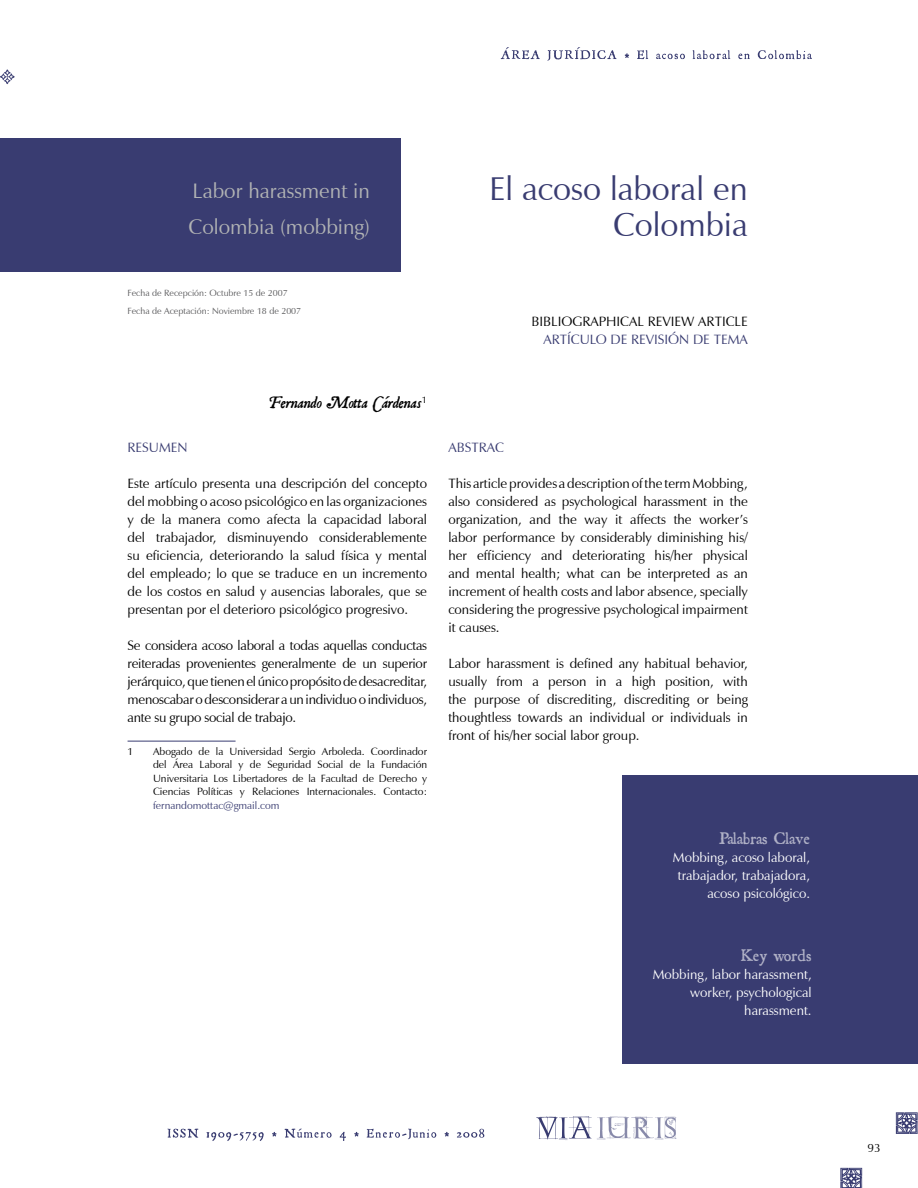
<style>
.page{position:relative;width:918px;height:1188px;background:#fff}
.page>*{position:absolute;margin:0;border:0;box-sizing:border-box;transform-origin:0 0}
.t1{font:33px/36px "Zapf Humanist 601 BT";color:#393c71;text-align:right}
.t2{font:21px/36px "Zapf Humanist 601 BT";color:#b1b3b4}
.t3{font:italic 18px "Roman Antique";color:#000}
.t4{font:18px "Roman Antique";color:#b0b1c6}
.t5{font:13.5px/18px "Zapf Humanist 601 BT";color:#000;text-align:justify}
.t6{font:13.5px/18px "Zapf Humanist 601 BT";color:#fff;text-align:right}
.t7{font:13.5px "Zapf Humanist 601 BT";color:#393c71}
.t8{font:12px "Zapf Humanist 601 BT";color:#000}
.t9{font:10.5px/13.5px "Zapf Humanist 601 BT";color:#000;text-align:justify}
.t10{font:10.5px "Zapf Humanist 601 BT";color:#393c71}
.t11{font:9px/18px "Zapf Humanist 601 BT";color:#58585a}
</style>
<div class="page">
<svg style="left:896px;top:1112px;width:22px;height:22px"></svg>
<svg style="left:840px;top:1168px;width:22px;height:20px"></svg>
<svg style="left:501px;top:47px;width:311px;height:14px"></svg>
<svg style="left:168px;top:1129px;width:316px;height:12px"></svg>
<svg style="left:0;top:69px;width:15px;height:15px"></svg>
<svg style="left:536px;top:1116px;width:141px;height:24px"></svg>
<div style="left:0;top:138px;width:401px;height:134px;background:#393c71"></div>
<div style="left:622px;top:776px;width:296px;height:288px;background:#393c71"></div>
<hr style="left:128px;top:741px;width:108px;height:1px;background:#393c71">
<h2 class="t2" style="left:189px;top:172px;width:183px">Labor harassment in<br>Colombia (mobbing)</h2>
<p class="t11" style="left:128px;top:284px;width:175px">Fecha de Recepción: Octubre 15 de 2007<br>Fecha de Aceptación: Noviembre 18 de 2007</p>
<h3 class="t3" style="left:270px;top:392px;width:159px">Fernando Motta Cárdenas<sup>1</sup></h3>
<p class="t7" style="left:128px;top:439px;width:62px">RESUMEN</p>
<p class="t5" style="left:128px;top:474px;width:301px">Este artículo presenta una descripción del concepto del mobbing o acoso psicológico en las organizaciones y de la manera como afecta la capacidad laboral del trabajador, disminuyendo considerablemente su eficiencia, deteriorando la salud física y mental del empleado; lo que se traduce en un incremento de los costos en salud y ausencias laborales, que se presentan por el deterioro psicológico progresivo.</p>
<p class="t5" style="left:128px;top:636px;width:301px">Se considera acoso laboral a todas aquellas conductas reiteradas provenientes generalmente de un superior jerárquico, que tienen el único propósito de desacreditar, menoscabar o desconsiderar a un individuo o individuos, ante su grupo social de trabajo.</p>
<p class="t9" style="left:128px;top:744px;width:7px">1</p>
<p class="t9" style="left:153px;top:744px;width:276px">Abogado de la Universidad Sergio Arboleda. Coordinador del Área Laboral y de Seguridad Social de la Fundación Universitaria Los Libertadores de la Facultad de Derecho y Ciencias Políticas y Relaciones Internacionales. Contacto:</p>
<p class="t10" style="left:153px;top:799px;width:128px">fernandomottac@gmail.com</p>
<h1 class="t1" style="left:489px;top:170px;width:260px">El acoso laboral en<br>Colombia</h1>
<p class="t5" style="left:531px;top:312px;width:218px">BIBLIOGRAPHICAL REVIEW ARTICLE</p>
<p class="t7" style="left:543px;top:331px;width:206px">ARTÍCULO DE REVISIÓN DE TEMA</p>
<p class="t7" style="left:448px;top:439px;width:57px">ABSTRAC</p>
<p class="t5" style="left:448px;top:474px;width:301px">This article provides a description of the term Mobbing, also considered as psychological harassment in the organization, and the way it affects the worker’s labor performance by considerably diminishing his/ her efficiency and deteriorating his/her physical and mental health; what can be interpreted as an increment of health costs and labor absence, specially considering the progressive psychological impairment it causes.</p>
<p class="t5" style="left:448px;top:654px;width:301px">Labor harassment is defined any habitual behavior, usually from a person in a high position, with the purpose of discrediting, discrediting or being thoughtless towards an individual or individuals in front of his/her social labor group.</p>
<h3 class="t4" style="left:719px;top:827px;width:92px">Palabras Clave</h3>
<p class="t6" style="left:673px;top:848px;width:139px">Mobbing, acoso laboral, trabajador, trabajadora, acoso psicológico.</p>
<h3 class="t4" style="left:741px;top:944px;width:72px">Key words</h3>
<p class="t6" style="left:653px;top:965px;width:161px">Mobbing, labor harassment, worker, psychological harassment.</p>
<p class="t8" style="left:868px;top:1141px;width:15px">93</p>
</div>
